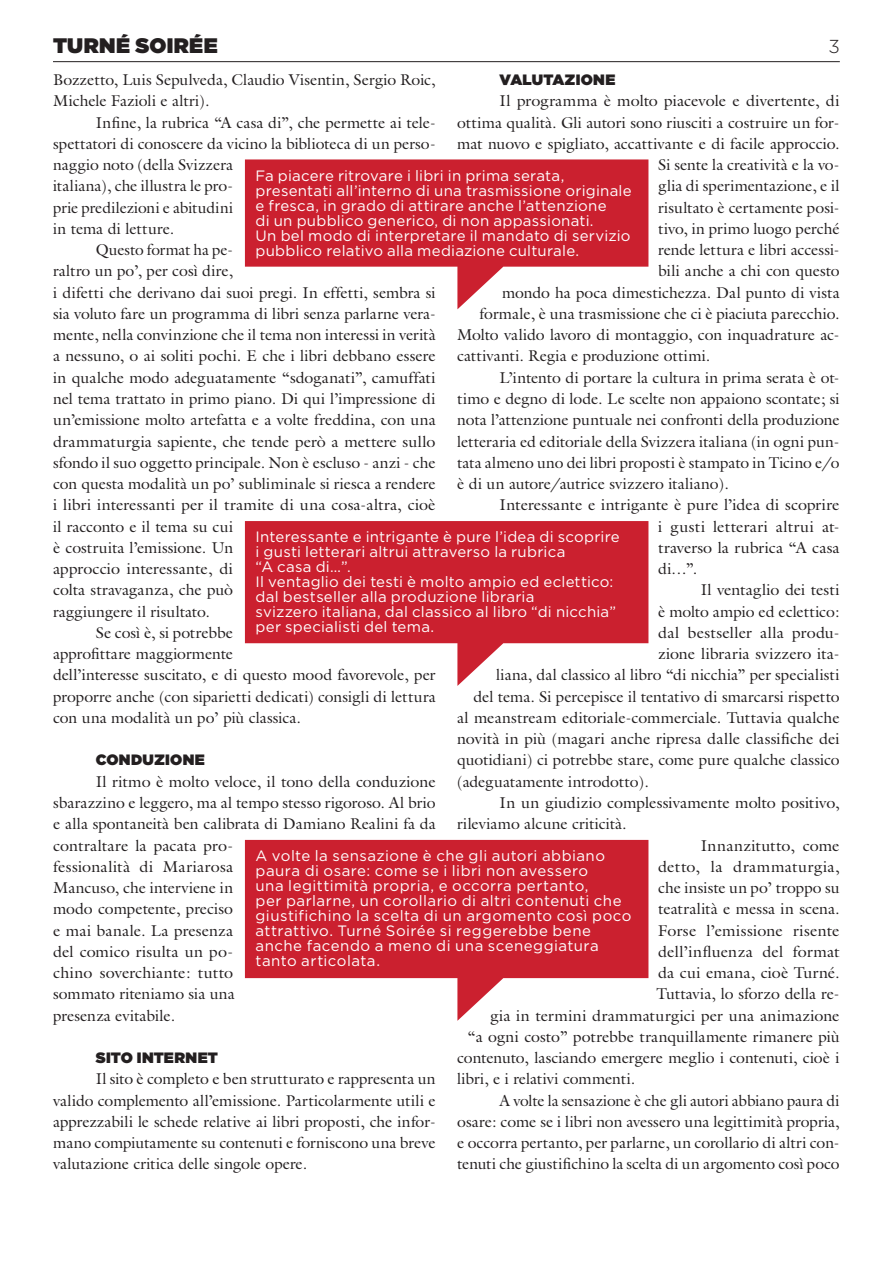
<style>
.page{position:relative;width:893px;height:1263px;background:#fff}
.page>*{position:absolute;margin:0;border:0;box-sizing:border-box;transform-origin:0 0}
.ParagrafoDomandeInte{font:900 21px "Gotham";letter-spacing:.02em;color:#231f20}
.t1{font:300 18.75px "Gotham";color:#231f20}
.Paragrafo{font:15.75px/21.3px "Galliard";color:#231f20}
.Paragrafo-2{font:15.75px "Galliard";letter-spacing:.02em;color:#231f20}
.BandieraBaloonGotham{font:15px/15px "Gotham";letter-spacing:.02em;color:#fff}
.Paragrafo-3{font:900 15px "Gotham";letter-spacing:.02em;color:#231f20}
</style>
<div class="page">
<hr style="left:53px;top:61px;width:787px;height:1px;background:#231f20">
<svg style="left:245px;top:159px;width:403px;height:150px;fill:#cb202f"></svg>
<svg style="left:245px;top:840px;width:403px;height:181px;fill:#cb202f"></svg>
<svg style="left:245px;top:521px;width:403px;height:165px;fill:#cb202f"></svg>
<p class="ParagrafoDomandeInte" style="left:53px;top:31px;width:166px">TURNÉ SOIRÉE</p>
<p class="t1" style="left:828px;top:35px;width:13px">3</p>
<p class="Paragrafo" style="left:53px;top:69px;width:384px">Bozzetto, Luis Sepulveda, Claudio Visentin, Sergio Roic,<br>Michele Fazioli e altri).</p>
<p class="Paragrafo" style="left:53px;top:111px;width:384px;text-indent:43px">Infine, la rubrica “A casa di”, che permette ai tele&shy;spettatori di conoscere da vicino la biblioteca di un perso&shy;naggio noto (della Svizzera<br>italiana), che illustra le pro-<br>prie predilezioni e abitudini<br>in tema di letture.</p>
<p class="Paragrafo" style="left:53px;top:239px;width:384px;text-indent:43px">Questo format ha pe-<br>raltro un po’, per così dire,<br>i difetti che derivano dai suoi pregi. In effetti, sembra si sia voluto fare un programma di libri senza parlarne vera&shy;mente, nella convinzione che il tema non interessi in verità a nessuno, o ai soliti pochi. E che i libri debbano essere in qualche modo adeguatamente “sdoganati”, camuffati nel tema trattato in primo piano. Di qui l’impressione di un’emissione molto artefatta e a volte freddina, con una drammaturgia sapiente, che tende però a mettere sullo sfondo il suo oggetto principale. Non è escluso - anzi - che con questa modalità un po’ subliminale si riesca a rendere i libri interessanti per il tramite di una cosa-altra, cioè il racconto e il tema su cui<br>è costruita l’emissione. Un<br>approccio interessante, di<br>colta stravaganza, che può<br>raggiungere il risultato.</p>
<p class="Paragrafo" style="left:53px;top:622px;width:384px;text-indent:43px">Se così è, si potrebbe<br>approfittare maggiormente<br>dell’interesse suscitato, e di questo mood favorevole, per proporre anche (con siparietti dedicati) consigli di lettura con una modalità un po’ più classica.</p>
<p class="Paragrafo-3" style="left:96px;top:749px;width:111px">CONDUZIONE</p>
<p class="Paragrafo" style="left:53px;top:770px;width:384px;text-indent:43px">Il ritmo è molto veloce, il tono della conduzione sbarazzino e leggero, ma al tempo stesso rigoroso. Al brio e alla spontaneità ben calibrata di Damiano Realini fa da contraltare la pacata pro-<br>fessionalità di Mariarosa<br>Mancuso, che interviene in<br>modo competente, preciso<br>e mai banale. La presenza<br>del comico risulta un po-<br>chino soverchiante: tutto<br>sommato riteniamo sia una<br>presenza evitabile.</p>
<p class="Paragrafo-3" style="left:96px;top:1047px;width:124px">SITO INTERNET</p>
<p class="Paragrafo" style="left:53px;top:1068px;width:384px;text-align:justify;text-indent:43px">Il sito è completo e ben strutturato e rappresenta un valido complemento all’emissione. Particolarmente utili e apprezzabili le schede relative ai libri proposti, che infor&shy;mano compiutamente su contenuti e forniscono una breve valutazione critica delle singole opere.</p>
<p class="Paragrafo-3" style="left:500px;top:69px;width:117px">VALUTAZIONE</p>
<p class="Paragrafo" style="left:500px;top:90px;width:341px">Il programma è molto piacevole e divertente, di</p>
<p class="Paragrafo" style="left:457px;top:111px;width:384px">ottima qualità. Gli autori sono riusciti a costruire un for-</p>
<p class="Paragrafo" style="left:457px;top:133px;width:384px">mat nuovo e spigliato, accattivante e di facile approccio.</p>
<p class="Paragrafo" style="left:658px;top:154px;width:183px">Si sente la creatività e la vo-</p>
<p class="Paragrafo" style="left:658px;top:175px;width:183px">glia di sperimentazione, e il</p>
<p class="Paragrafo" style="left:658px;top:196px;width:183px">risultato è certamente posi-</p>
<p class="Paragrafo" style="left:658px;top:218px;width:183px">tivo, in primo luogo perché</p>
<p class="Paragrafo" style="left:658px;top:239px;width:183px">rende lettura e libri accessi-</p>
<p class="Paragrafo" style="left:658px;top:260px;width:183px">bili anche a chi con questo</p>
<p class="Paragrafo" style="left:502px;top:281px;width:339px">mondo ha poca dimestichezza. Dal punto di vista</p>
<p class="Paragrafo" style="left:480px;top:303px;width:362px">formale, è una trasmissione che ci è piaciuta parecchio.</p>
<p class="Paragrafo" style="left:457px;top:324px;width:384px">Molto valido lavoro di montaggio, con inquadrature ac-</p>
<p class="Paragrafo" style="left:457px;top:345px;width:255px">cattivanti. Regia e produzione ottimi.</p>
<p class="Paragrafo" style="left:457px;top:366px;width:384px;text-align:justify;text-indent:43px">L’intento di portare la cultura in prima serata è ot&shy;timo e degno di lode. Le scelte non appaiono scontate; si nota l’attenzione puntuale nei confronti della produzione letteraria ed editoriale della Svizzera italiana (in ogni pun&shy;tata almeno uno dei libri proposti è stampato in Ticino e/o è di un autore/autrice svizzero italiano).</p>
<p class="Paragrafo" style="left:658px;top:494px;width:183px;text-align:justify;text-indent:-158px">Interessante e intrigante è pure l’idea di scoprire i gusti letterari altrui at&shy;traverso la rubrica “A casa di…”.</p>
<p class="Paragrafo" style="left:701px;top:579px;width:140px">Il ventaglio dei testi</p>
<p class="Paragrafo" style="left:658px;top:600px;width:183px">è molto ampio ed eclettico:</p>
<p class="Paragrafo" style="left:658px;top:622px;width:183px">dal bestseller alla produ-</p>
<p class="Paragrafo" style="left:658px;top:643px;width:183px">zione libraria svizzero ita-</p>
<p class="Paragrafo" style="left:496px;top:664px;width:345px">liana, dal classico al libro “di nicchia” per specialisti</p>
<p class="Paragrafo" style="left:474px;top:685px;width:367px">del tema. Si percepisce il tentativo di smarcarsi rispetto</p>
<p class="Paragrafo" style="left:457px;top:707px;width:384px">al meanstream editoriale-commerciale. Tuttavia qualche</p>
<p class="Paragrafo" style="left:457px;top:728px;width:384px">novità in più (magari anche ripresa dalle classifiche dei</p>
<p class="Paragrafo" style="left:457px;top:749px;width:384px">quotidiani) ci potrebbe stare, come pure qualche classico</p>
<p class="Paragrafo" style="left:457px;top:770px;width:193px">(adeguatamente introdotto).</p>
<p class="Paragrafo" style="left:457px;top:792px;width:384px;text-indent:43px">In un giudizio complessivamente molto positivo, rileviamo alcune criticità.</p>
<p class="Paragrafo" style="left:701px;top:834px;width:140px">Innanzitutto, come</p>
<p class="Paragrafo-2" style="left:658px;top:856px;width:183px">detto, la drammaturgia,</p>
<p class="Paragrafo" style="left:658px;top:877px;width:183px">che insiste un po’ troppo su</p>
<p class="Paragrafo" style="left:658px;top:898px;width:183px">teatralità e messa in scena.</p>
<p class="Paragrafo" style="left:658px;top:919px;width:183px">Forse l’emissione risente</p>
<p class="Paragrafo" style="left:658px;top:940px;width:183px">dell’influenza del format</p>
<p class="Paragrafo" style="left:658px;top:962px;width:183px">da cui emana, cioè Turné.</p>
<p class="Paragrafo" style="left:657px;top:983px;width:185px">Tuttavia, lo sforzo della re-</p>
<p class="Paragrafo" style="left:490px;top:1004px;width:351px">gia in termini drammaturgici per una animazione</p>
<p class="Paragrafo" style="left:468px;top:1026px;width:374px">“a ogni costo” potrebbe tranquillamente rimanere più</p>
<p class="Paragrafo" style="left:457px;top:1047px;width:384px">contenuto, lasciando emergere meglio i contenuti, cioè i</p>
<p class="Paragrafo" style="left:457px;top:1068px;width:179px">libri, e i relativi commenti.</p>
<p class="Paragrafo" style="left:457px;top:1089px;width:384px;text-align:justify;text-indent:43px">A volte la sensazione è che gli autori abbiano paura di osare: come se i libri non avessero una legittimità propria, e occorra pertanto, per parlarne, un corollario di altri con&shy;tenuti che giustifichino la scelta di un argomento così poco</p>
<p class="BandieraBaloonGotham" style="left:256px;top:167px;width:378px">Fa piacere ritrovare i libri in prima serata, presentati all’interno di una trasmissione originale e fresca, in grado di attirare anche l’attenzione</p>
<p class="BandieraBaloonGotham" style="left:256px;top:212px;width:340px">di un pubblico generico, di non appassionati.</p>
<p class="BandieraBaloonGotham" style="left:256px;top:227px;width:376px">Un bel modo di interpretare il mandato di servizio pubblico relativo alla mediazione culturale.</p>
<p class="BandieraBaloonGotham" style="left:256px;top:529px;width:366px">Interessante e intrigante è pure l’idea di scoprire i gusti letterari altrui attraverso la rubrica<br>“A casa di…”.</p>
<p class="BandieraBaloonGotham" style="left:256px;top:574px;width:362px">Il ventaglio dei testi è molto ampio ed eclettico: dal bestseller alla produzione libraria<br>svizzero italiana, dal classico al libro “di nicchia” per specialisti del tema.</p>
<p class="BandieraBaloonGotham" style="left:256px;top:848px;width:377px">A volte la sensazione è che gli autori abbiano paura di osare: come se i libri non avessero<br>una legittimità propria, e occorra pertanto,<br>per parlarne, un corollario di altri contenuti che giustifichino la scelta di un argomento così poco attrattivo. Turné Soirée si reggerebbe bene anche facendo a meno di una sceneggiatura tanto articolata.</p>
</div>
